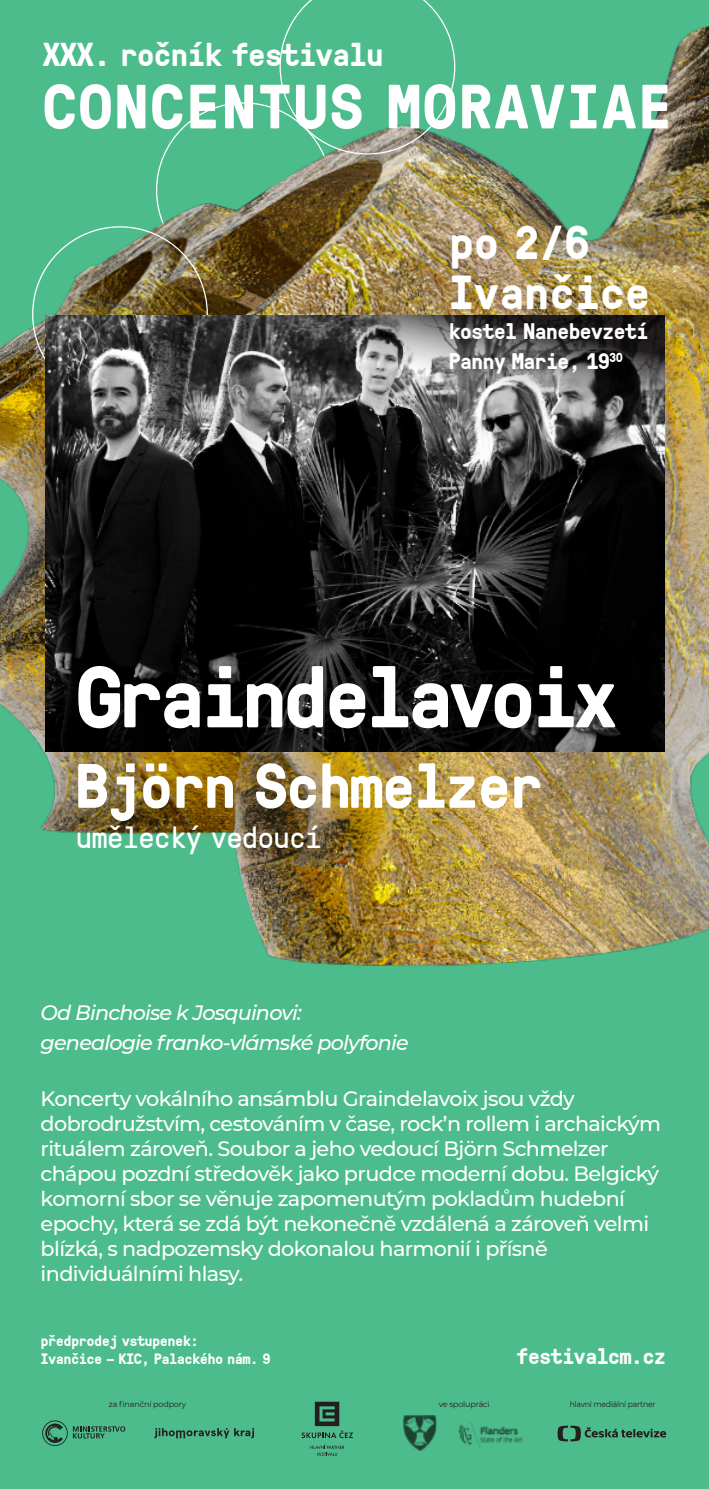
<style>
.page{position:relative;width:709px;height:1489px;background:#fff}
.page>*{position:absolute;margin:0;border:0;box-sizing:border-box;transform-origin:0 0}
.t1{font:700 86.25px "GT Pressura Mono";letter-spacing:-.07em;color:#fff}
.t2{font:700 62.5px "GT Pressura Mono";letter-spacing:-.04em;color:#fff}
.t3{font:700 62.25px "GT Pressura Mono";letter-spacing:.025em;color:#fff}
.t4{font:700 47.5px "GT Pressura Mono";letter-spacing:-.02em;color:#fff}
.t5{font:700 33px "GT Pressura Mono";letter-spacing:-.04em;color:#fff}
.t6{font:30.75px "GT Pressura Mono";letter-spacing:-.04em;color:#fff}
.t7{font:700 22.5px "GT Pressura Mono";letter-spacing:-.045em;color:#fff}
.t8{font:500 20.75px "Montserrat";letter-spacing:-.03em;color:#fff}
.t9{font:italic 500 20.75px "Montserrat";letter-spacing:-.04em;color:#fff}
.t10{font:700 15px "GT Pressura Mono";letter-spacing:-.04em;color:#fff}
.t11{font:700 13px "GT Pressura Mono";color:#fff}
.t12{font:8px "Montserrat";letter-spacing:-.02em;color:#231f20}
</style>
<div class="page">
<div style="left:0;top:0;width:709px;height:1488px;background:#4dbc8d"></div>
<img style="left:0;top:26px;width:709px;height:940px">
<svg style="left:280px;top:0;width:175px;height:155px"></svg>
<svg style="left:154px;top:1428px;width:100px;height:10px"></svg>
<svg style="left:42px;top:1420px;width:83px;height:25px"></svg>
<svg style="left:301px;top:1401px;width:52px;height:36px"></svg>
<svg style="left:310px;top:1444px;width:34px;height:11px"></svg>
<img style="left:45px;top:316px;width:620px;height:435px">
<img style="left:167px;top:316px;width:498px;height:81px">
<img style="left:404px;top:1415px;width:32px;height:35px">
<svg style="left:558px;top:1425px;width:108px;height:16px"></svg>
<img style="left:460px;top:1422px;width:62px;height:25px">
<h3 class="t5" style="left:43px;top:40px;width:343px">XXX. ročník festivalu</h3>
<h3 class="t3" style="left:43px;top:79px;width:631px">CONCENTUS MORAVIAE</h3>
<p class="t4" style="left:448px;top:221px;width:143px">po 2/6</p>
<p class="t4" style="left:448px;top:271px;width:204px">Ivančice</p>
<p class="t7" style="left:448px;top:321px;width:202px">kostel Nanebevzetí</p>
<p class="t7" style="left:448px;top:351px;width:163px">Panny Marie, 19</p>
<p class="t11" style="left:609px;top:351px;width:15px">30</p>
<p class="t1" style="left:75px;top:658px;width:545px">Graindelavoix</p>
<p class="t2" style="left:75px;top:757px;width:469px">Björn Schmelzer</p>
<p class="t6" style="left:75px;top:823px;width:248px">umělecký vedoucí</p>
<p class="t9" style="left:41px;top:1000px;width:263px">Od Binchoise k Josquinovi:</p>
<p class="t9" style="left:41px;top:1030px;width:370px">genealogie franko-vlámské polyfonie</p>
<p class="t8" style="left:41px;top:1085px;width:536px">Koncerty vokálního ansámblu Graindelavoix jsou vždy</p>
<p class="t8" style="left:41px;top:1110px;width:622px">dobrodružstvím, cestováním v čase, rock’n rollem i archaickým</p>
<p class="t8" style="left:41px;top:1135px;width:569px">rituálem zároveň. Soubor a jeho vedoucí Björn Schmelzer</p>
<p class="t8" style="left:41px;top:1160px;width:620px">chápou pozdní středověk jako prudce moderní dobu. Belgický</p>
<p class="t8" style="left:41px;top:1185px;width:586px">komorní sbor se věnuje zapomenutým pokladům hudební</p>
<p class="t8" style="left:41px;top:1210px;width:610px">epochy, která se zdá být nekonečně vzdálená a zároveň velmi</p>
<p class="t8" style="left:41px;top:1235px;width:509px">blízká, s nadpozemsky dokonalou harmonií i přísně</p>
<p class="t8" style="left:41px;top:1260px;width:204px">individuálními hlasy.</p>
<p class="t10" style="left:41px;top:1334px;width:160px">předprodej vstupenek:</p>
<p class="t10" style="left:41px;top:1351px;width:232px">Ivančice – KIC, Palackého nám. 9</p>
<p class="t7" style="left:516px;top:1345px;width:151px">festivalcm.cz</p>
<p class="t12" style="left:109px;top:1398px;width:79px">za finanční podpory</p>
<p class="t12" style="left:439px;top:1398px;width:53px">ve spolupráci</p>
<p class="t12" style="left:570px;top:1398px;width:87px">hlavní mediální partner</p>
</div>
